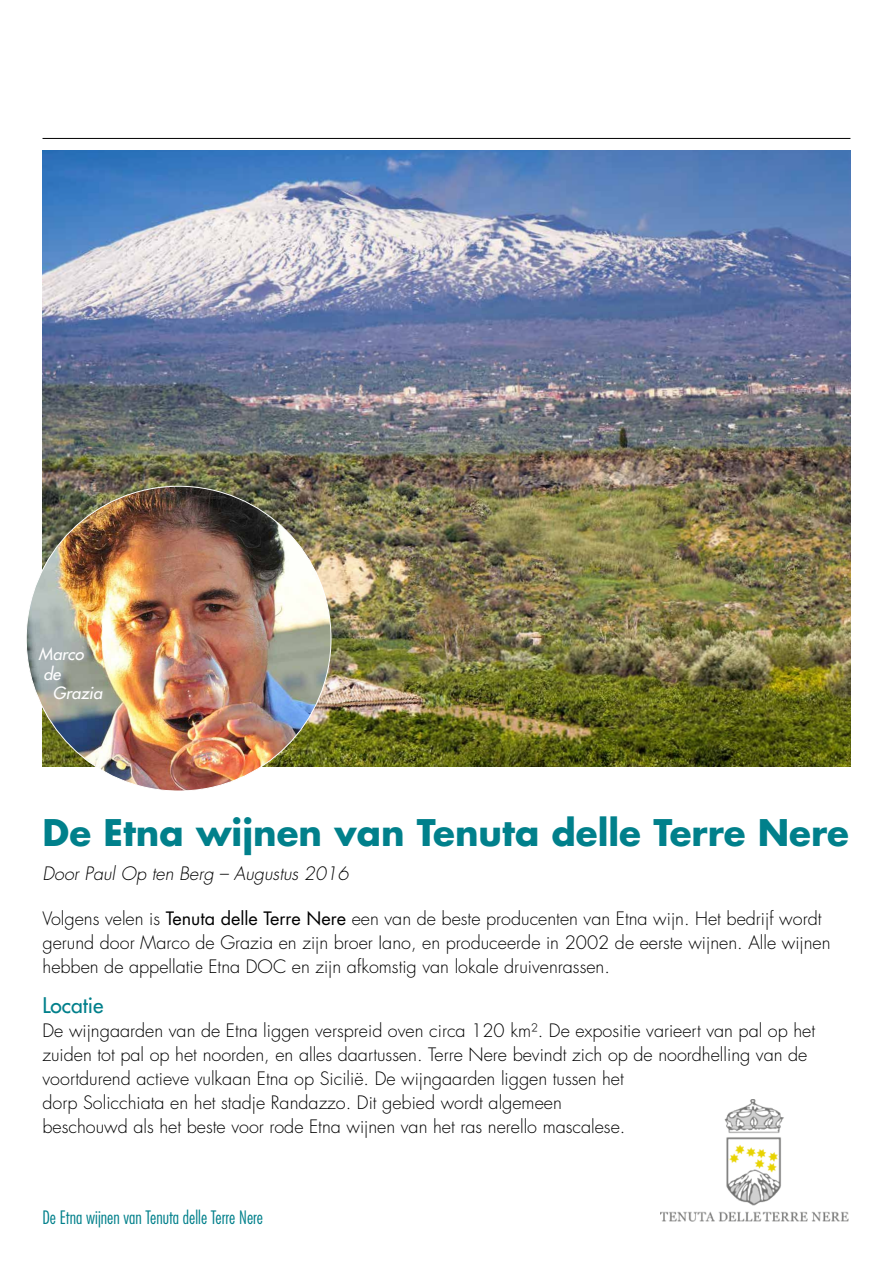
<style>
.page{position:relative;width:893px;height:1263px;background:#fff}
.page>*{position:absolute;margin:0;border:0;box-sizing:border-box;transform-origin:0 0}
.t1{font:700 35.7px "Futura Std";color:#00808b}
.t2{font:500 21px "Futura Std";color:#00808b}
.t3{font:300 18px/24px "Futura Std";color:#000}
.t4{font:300 condensed 18px "Futura Std";color:#00808b}
.t5{font:italic 300 18px "Futura Std";color:#000}
.t6{font:italic 500 16.5px "Futura Std";color:#fff}
.s1{font-weight:400}
</style>
<div class="page">
<img style="left:43px;top:150px;width:807px;height:616px">
<hr style="left:43px;top:138px;width:807px;height:1px;background:#000">
<img style="left:26px;top:486px;width:305px;height:305px;border-radius:152px">
<img style="left:660px;top:1099px;width:188px;height:122px">
<p class="t6" style="left:39px;top:643px;width:47px">Marco</p>
<p class="t6" style="left:43px;top:663px;width:19px">de</p>
<p class="t6" style="left:53px;top:683px;width:51px">Grazia</p>
<h1 class="t1" style="left:43px;top:809px;width:808px">De Etna wijnen van Tenuta delle Terre Nere</h1>
<p class="t5" style="left:43px;top:863px;width:308px">Door Paul Op ten Berg – Augustus 2016</p>
<p class="t3" style="left:43px;top:907px;width:790px">Volgens velen is <span class="s1">Tenuta delle Terre Nere</span> een van de beste producenten van Etna wijn. Het bedrijf wordt gerund door Marco de Grazia en zijn broer Iano, en produceerde in 2002 de eerste wijnen. Alle wijnen hebben de appellatie Etna DOC en zijn afkomstig van lokale druivenrassen.</p>
<p class="t2" style="left:43px;top:992px;width:62px">Locatie</p>
<p class="t3" style="left:43px;top:1019px;width:774px">De wijngaarden van de Etna liggen verspreid oven circa 120 km². De expositie varieert van pal op het zuiden tot pal op het noorden, en alles daartussen. Terre Nere bevindt zich op de noordhelling van de voortdurend actieve vulkaan Etna op Sicilië. De wijngaarden liggen tussen het<br>dorp Solicchiata en het stadje Randazzo. Dit gebied wordt algemeen<br>beschouwd als het beste voor rode Etna wijnen van het ras nerello mascalese.</p>
<p class="t4" style="left:43px;top:1207px;width:222px">De Etna wijnen van Tenuta delle Terre Nere</p>
</div>
